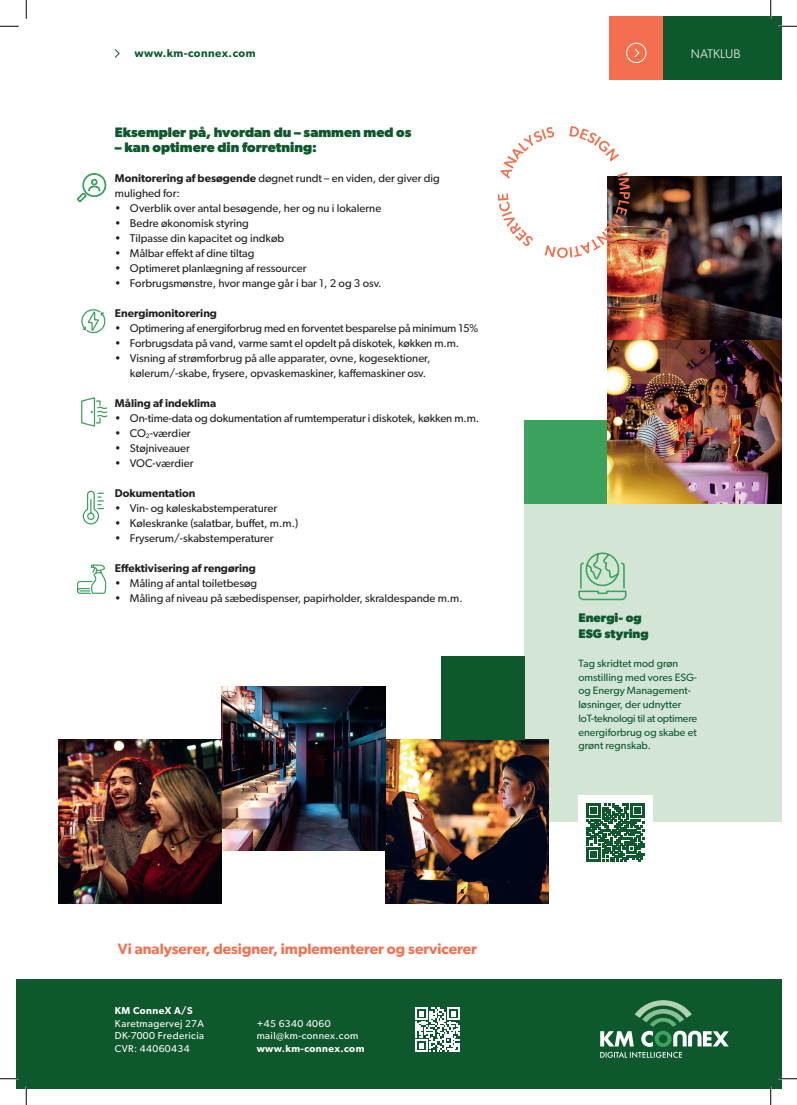
<style>
.page{position:relative;width:797px;height:1105px;background:#fff}
.page>*{position:absolute;margin:0;border:0;box-sizing:border-box;transform-origin:0 0}
.t1{font:600 15px "Gibson";color:#f36f4e}
.t2{font:700 13.75px "Gibson";color:#0e582d}
.t3{font:700 12.5px/16.2px "Gibson";color:#0e582d}
.t4{font:12.5px "Gibson";color:#d3e6d5}
.t5{font:11.25px/15px "Gibson";color:#231f20}
.t6{font:600 11.25px "Gibson";color:#231f20}
.t7{font:600 11.25px "Gibson";letter-spacing:.04em;color:#0e582d}
.t8{font:10.62px/13.8px "Gibson";color:#0e582d}
.t9{font:10px/12.5px "Gibson";letter-spacing:.04em;color:#fff;text-align:justify}
.t10{font:600 10px "Gibson";letter-spacing:.04em;color:#fff}
.s1{font-weight:600}
</style>
<div class="page">
<div style="left:16px;top:979px;width:765px;height:110px;background:#0e582d"></div>
<svg style="left:600px;top:1000px;width:128px;height:58px"></svg>
<div style="left:524px;top:503px;width:257px;height:318px;background:#d3e6d5"></div>
<img style="left:385px;top:740px;width:163px;height:163px">
<div style="left:524px;top:420px;width:83px;height:83px;background:#3aa25c"></div>
<img style="left:222px;top:687px;width:163px;height:163px">
<img style="left:607px;top:176px;width:174px;height:327px">
<img style="left:58px;top:740px;width:164px;height:163px">
<svg style="left:578px;top:552px;width:49px;height:49px"></svg>
<div style="left:578px;top:795px;width:75px;height:75px;background:#fff"></div>
<svg style="left:586px;top:803px;width:58px;height:59px"></svg>
<svg style="left:415px;top:1007px;width:44px;height:45px"></svg>
<svg style="left:114px;top:49px;width:6px;height:9px"></svg>
<svg style="left:81px;top:309px;width:25px;height:25px"></svg>
<svg style="left:497px;top:126px;width:133px;height:132px"></svg>
<svg style="left:82px;top:490px;width:22px;height:35px"></svg>
<div style="left:441px;top:657px;width:83px;height:83px;background:#0e582d"></div>
<div style="left:609px;top:16px;width:54px;height:63px;background:#f36f4e"></div>
<div style="left:663px;top:16px;width:118px;height:63px;background:#0e582d"></div>
<div style="left:626px;top:43px;width:20px;height:20px;border:1px solid #fff;border-radius:50%"></div>
<svg style="left:634px;top:48px;width:5px;height:9px"></svg>
<svg style="left:77px;top:173px;width:29px;height:29px"></svg>
<svg style="left:77px;top:564px;width:30px;height:30px"></svg>
<svg style="left:81px;top:397px;width:27px;height:30px"></svg>
<svg style="left:0;top:25px;width:19px;height:2px"></svg>
<svg style="left:778px;top:25px;width:19px;height:2px"></svg>
<svg style="left:0;top:1078px;width:19px;height:1px"></svg>
<svg style="left:778px;top:1078px;width:19px;height:1px"></svg>
<svg style="left:25px;top:0;width:2px;height:19px"></svg>
<svg style="left:25px;top:1086px;width:2px;height:19px"></svg>
<svg style="left:770px;top:0;width:1px;height:19px"></svg>
<svg style="left:770px;top:1086px;width:1px;height:19px"></svg>
<p class="t7" style="left:134px;top:46px;width:123px">www.km-connex.com</p>
<p class="t2" style="left:115px;top:124px;width:298px">Eksempler på, hvordan du – sammen med os</p>
<p class="t2" style="left:115px;top:139px;width:204px">– kan optimere din forretning:</p>
<p class="t5" style="left:115px;top:171px;width:326px"><span class="s1">Monitorering af besøgende</span> døgnet rundt – en viden, der giver dig mulighed for:</p>
<p class="t5" style="left:115px;top:201px;width:268px">• Overblik over antal besøgende, her og nu i lokalerne</p>
<p class="t5" style="left:115px;top:216px;width:135px">• Bedre økonomisk styring</p>
<p class="t5" style="left:115px;top:231px;width:171px">• Tilpasse din kapacitet og indkøb</p>
<p class="t5" style="left:115px;top:246px;width:141px">• Målbar effekt af dine tiltag</p>
<p class="t5" style="left:115px;top:261px;width:193px">• Optimeret planlægning af ressourcer</p>
<p class="t5" style="left:115px;top:276px;width:268px">• Forbrugsmønstre, hvor mange går i bar 1, 2 og 3 osv.</p>
<p class="t6" style="left:115px;top:307px;width:104px">Energimonitorering</p>
<p class="t5" style="left:115px;top:321px;width:365px">• Optimering af energiforbrug med en forventet besparelse på minimum 15%</p>
<p class="t5" style="left:115px;top:336px;width:346px">• Forbrugsdata på vand, varme samt el opdelt på diskotek, køkken m.m.</p>
<p class="t5" style="left:130px;top:351px;width:302px;text-indent:-15px">• Visning af strømforbrug på alle apparater, ovne, kogesektioner, kølerum/-skabe, frysere, opvaskemaskiner, kaffemaskiner osv.</p>
<p class="t6" style="left:115px;top:397px;width:103px">Måling af indeklima</p>
<p class="t5" style="left:115px;top:411px;width:366px">• On-time-data og dokumentation af rumtemperatur i diskotek, køkken m.m.</p>
<p class="t5" style="left:115px;top:426px;width:77px">• CO<sub>2</sub>-værdier</p>
<p class="t5" style="left:115px;top:441px;width:77px">• Støjniveauer</p>
<p class="t5" style="left:115px;top:456px;width:80px">• VOC-værdier</p>
<p class="t6" style="left:115px;top:487px;width:82px">Dokumentation</p>
<p class="t5" style="left:115px;top:501px;width:164px">• Vin- og køleskabstemperaturer</p>
<p class="t5" style="left:115px;top:516px;width:185px">• Køleskranke (salatbar, buffet, m.m.)</p>
<p class="t5" style="left:115px;top:531px;width:160px">• Fryserum/-skabstemperaturer</p>
<p class="t6" style="left:115px;top:562px;width:142px">Effektivisering af rengøring</p>
<p class="t5" style="left:115px;top:576px;width:144px">• Måling af antal toiletbesøg</p>
<p class="t5" style="left:115px;top:591px;width:349px">• Måling af niveau på sæbedispenser, papirholder, skraldespande m.m.</p>
<h1 class="t1" style="left:118px;top:940px;width:360px">Vi analyserer, designer, implementerer og servicerer</h1>
<p class="t10" style="left:115px;top:1005px;width:79px">KM ConneX A/S</p>
<p class="t9" style="left:115px;top:1017px;width:91px">Karetmagervej 27A DK-7000 Fredericia CVR: 44060434</p>
<p class="t9" style="left:257px;top:1017px;width:103px">+45 6340 4060 mail@km-connex.com</p>
<p class="t10" style="left:257px;top:1042px;width:109px">www.km-connex.com</p>
<p class="t4" style="left:691px;top:46px;width:51px">NATKLUB</p>
<p class="t3" style="left:578px;top:609px;width:72px">Energi- og<br>ESG styring</p>
<p class="t8" style="left:578px;top:656px;width:120px">Tag skridtet mod grøn omstilling med vores ESG&shy;og Energy Management&shy;løsninger, der udnytter<br>IoT-teknologi til at optimere energiforbrug og skabe et grønt regnskab.</p>
</div>
